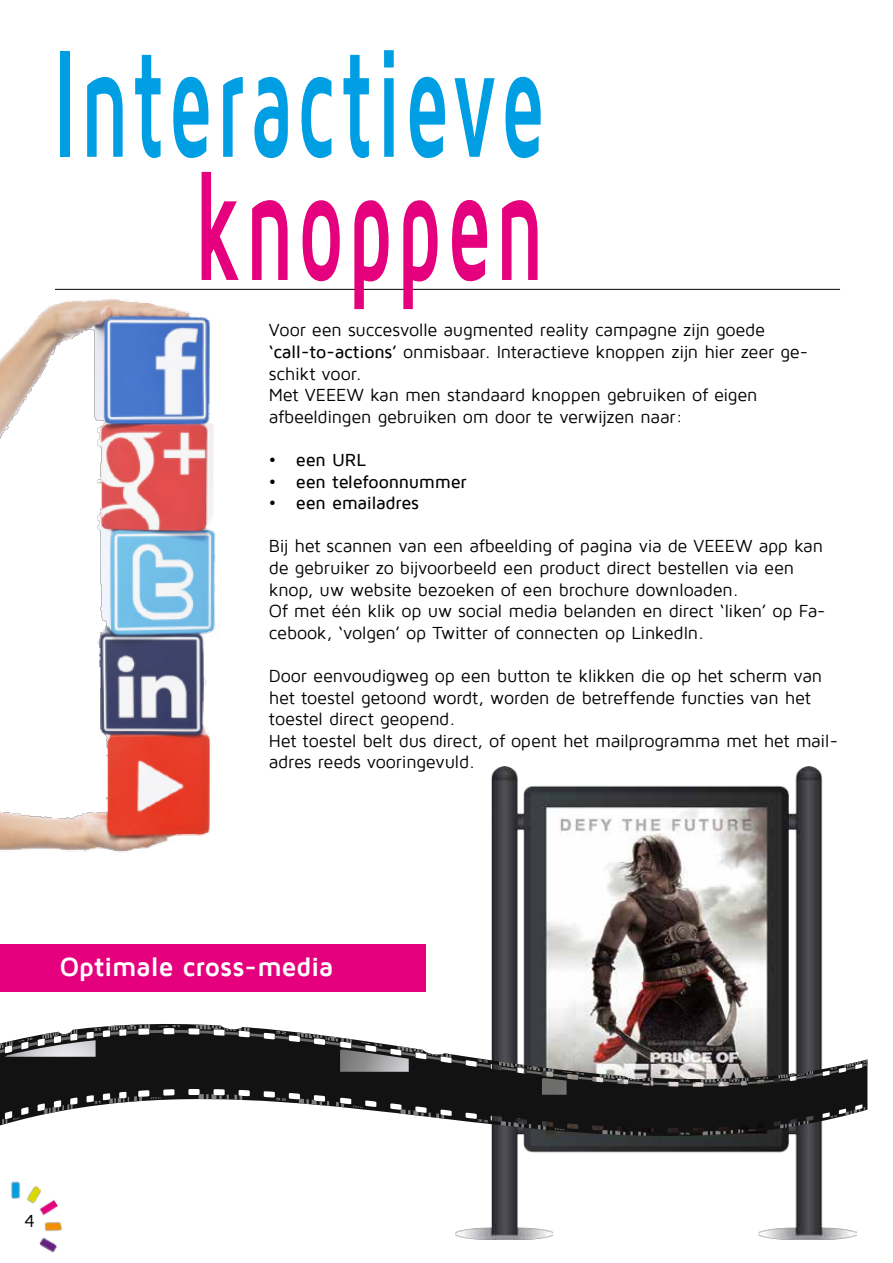
<style>
.page{position:relative;width:893px;height:1263px;background:#fff}
.page>*{position:absolute;margin:0;border:0;box-sizing:border-box;transform-origin:0 0}
.t1{font:700 157.5px "Maven Pro";letter-spacing:.055em;color:#009ee2;scale:.5 1}
.t2{font:700 157.5px "Maven Pro";letter-spacing:.055em;color:#e5007d;scale:.5 1}
.t3{font:700 27px "Maven Pro";letter-spacing:-.02em;color:#fff}
.t4{font:18px/21.6px "Maven Pro";letter-spacing:-.015em;color:#000}
.t5{font:500 18px "Maven Pro";letter-spacing:-.015em;color:#000}
.s1{font-weight:500}
</style>
<div class="page">
<hr style="left:55px;top:289px;width:785px;height:1px;background:#000">
<img style="left:456px;top:766px;width:400px;height:473px">
<div style="left:0;top:944px;width:426px;height:48px;background:#e5007d"></div>
<svg style="left:0;top:1023px;width:867px;height:126px"></svg>
<svg style="left:151px;top:1097px;width:10px;height:2px"></svg>
<svg style="left:196px;top:1024px;width:53px;height:6px"></svg>
<svg style="left:199px;top:1094px;width:43px;height:6px"></svg>
<svg style="left:299px;top:1099px;width:30px;height:7px"></svg>
<svg style="left:353px;top:1105px;width:9px;height:3px"></svg>
<svg style="left:400px;top:1109px;width:44px;height:10px"></svg>
<svg style="left:336px;top:1102px;width:8px;height:5px"></svg>
<svg style="left:501px;top:1121px;width:30px;height:7px"></svg>
<svg style="left:555px;top:1128px;width:9px;height:2px"></svg>
<svg style="left:602px;top:1130px;width:44px;height:6px"></svg>
<svg style="left:538px;top:1125px;width:8px;height:5px"></svg>
<svg style="left:159px;top:1025px;width:21px;height:2px"></svg>
<svg style="left:276px;top:1098px;width:10px;height:3px"></svg>
<svg style="left:478px;top:1119px;width:10px;height:3px"></svg>
<svg style="left:499px;top:1086px;width:85px;height:9px"></svg>
<svg style="left:679px;top:1132px;width:11px;height:3px"></svg>
<svg style="left:13px;top:1117px;width:6px;height:3px"></svg>
<svg style="left:44px;top:1104px;width:29px;height:10px"></svg>
<svg style="left:2px;top:1119px;width:5px;height:6px"></svg>
<svg style="left:109px;top:1096px;width:33px;height:8px"></svg>
<svg style="left:108px;top:1024px;width:42px;height:6px"></svg>
<svg style="left:0;top:1028px;width:100px;height:2px"></svg>
<svg style="left:94px;top:1100px;width:6px;height:4px"></svg>
<svg style="left:749px;top:1129px;width:6px;height:2px"></svg>
<svg style="left:780px;top:1121px;width:29px;height:7px"></svg>
<svg style="left:703px;top:1129px;width:40px;height:6px"></svg>
<svg style="left:845px;top:1107px;width:20px;height:8px"></svg>
<svg style="left:0;top:1030px;width:867px;height:56px;background:#605e5e"></svg>
<svg style="left:844px;top:1059px;width:23px;height:9px"></svg>
<svg style="left:754px;top:1077px;width:14px;height:2px"></svg>
<svg style="left:830px;top:1067px;width:7px;height:3px"></svg>
<svg style="left:830px;top:1115px;width:7px;height:3px"></svg>
<img style="left:0;top:288px;width:328px;height:565px">
<img style="left:11px;top:1181px;width:51px;height:72px">
<h1 class="t1" style="left:53px;top:20px;width:984px">Interactieve</h1>
<h1 class="t2" style="left:194px;top:143px;width:702px">knoppen</h1>
<p class="t4" style="left:269px;top:320px;width:541px">Voor een succesvolle augmented reality campagne zijn goede <span class="s1">‘call-to-actions’</span> onmisbaar. Interactieve knoppen zijn hier zeer ge&shy;schikt voor.<br>Met VEEEW kan men standaard knoppen gebruiken of eigen afbeeldingen gebruiken om door te verwijzen naar:</p>
<p class="t5" style="left:269px;top:450px;width:98px">• een URL</p>
<p class="t5" style="left:269px;top:472px;width:199px">• een telefoonnummer</p>
<p class="t5" style="left:269px;top:494px;width:152px">• een emailadres</p>
<p class="t4" style="left:269px;top:536px;width:558px">Bij het scannen van een afbeelding of pagina via de VEEEW app kan de gebruiker zo bijvoorbeeld een product direct bestellen via een knop, uw website bezoeken of een brochure downloaden.<br>Of met één klik op uw social media belanden en direct ‘liken’ op Fa&shy;cebook, ‘volgen’ op Twitter of connecten op LinkedIn.</p>
<p class="t4" style="left:269px;top:665px;width:571px">Door eenvoudigweg op een button te klikken die op het scherm van het toestel getoond wordt, worden de betreffende functies van het toestel direct geopend.<br>Het toestel belt dus direct, of opent het mailprogramma met het mail&shy;adres reeds vooringevuld.</p>
<h2 class="t3" style="left:59px;top:952px;width:275px">Optimale cross-media</h2>
<p class="t4" style="left:24px;top:1210px;width:12px">4</p>
</div>
